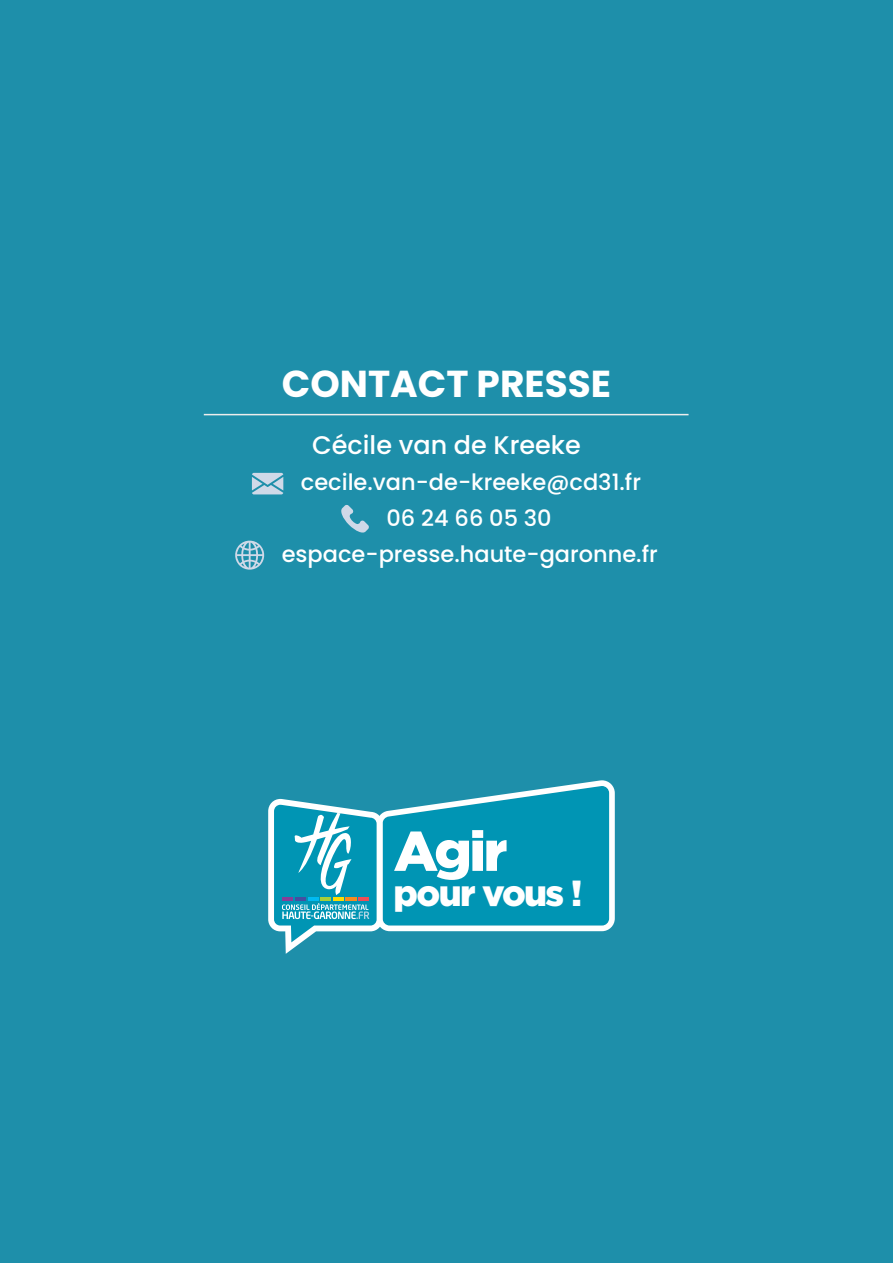
<style>
.page{position:relative;width:893px;height:1263px;background:#1e8faa}
.page>*{position:absolute;margin:0;border:0;box-sizing:border-box;transform-origin:0 0}
.t1{font:900 55.8px "Gotham";color:#fff}
.t2{font:700 37.5px "Poppins";color:#fff}
.t3{font:900 36.3px "Gotham";letter-spacing:-.045em;color:#fff}
.t4{font:500 25.5px "Poppins";color:#fff}
.t5{font:500 22.5px "Poppins";color:#fff}
</style>
<div class="page">
<svg style="left:268px;top:780px;width:347px;height:174px"></svg>
<svg style="left:252px;top:473px;width:31px;height:21px"></svg>
<svg style="left:341px;top:505px;width:28px;height:28px"></svg>
<svg style="left:235px;top:540px;width:30px;height:30px"></svg>
<hr style="left:204px;top:414px;width:485px;height:1px;background:#ededed">
<p class="t2" style="left:282px;top:362px;width:331px">CONTACT PRESSE</p>
<p class="t4" style="left:312px;top:430px;width:270px">Cécile van de Kreeke</p>
<p class="t5" style="left:301px;top:469px;width:342px">cecile.van-de-kreeke@cd31.fr</p>
<p class="t5" style="left:386px;top:505px;width:167px">06 24 66 05 30</p>
<p class="t5" style="left:282px;top:541px;width:378px">espace-presse.haute-garonne.fr</p>
<p class="t1" style="left:394px;top:813px;width:115px">Agir</p>
<p class="t3" style="left:394px;top:868px;width:191px">pour vous !</p>
</div>
